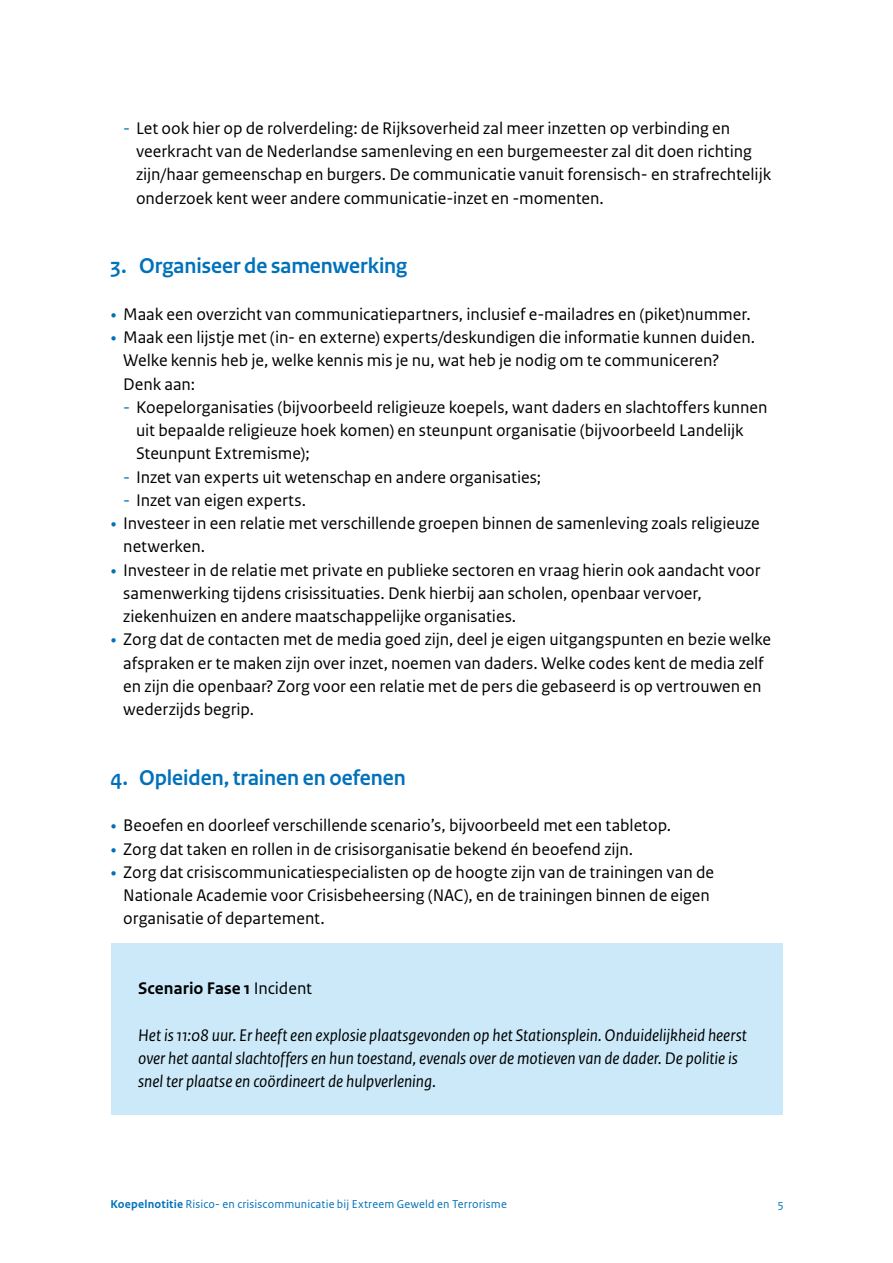
<style>
.page{position:relative;width:893px;height:1263px;background:#fff}
.page>*{position:absolute;margin:0;border:0;box-sizing:border-box;transform-origin:0 0}
.Koepelnotitie_-_H2_hoofdstukkop{font:700 22.5px "Rijksoverheid Sans Heading";color:#0071bb}
.t1{font:17.7px/23.2px "Rijksoverheid Sans Text";letter-spacing:-.005em;color:#000}
.Koeplnotitie_-_kader_-_P_brood{font:italic 17.7px/23.2px "Rijksoverheid Sans Text";color:#000}
.Koepelnotitie_-_kader_titel{font:700 17.7px "Rijksoverheid Sans Text";color:#000}
.t2{font:12px "Rijksoverheid Sans Text";letter-spacing:.015em;color:#0071bb}
.s1{color:#0071bb}
.s2{font-family:"Rijksoverheid Serif";color:#0071bb}
.s3{font-weight:400}
.s4{font-weight:700}
</style>
<div class="page">
<div style="left:111px;top:943px;width:671px;height:172px;background:#cbe9f9"></div>
<p class="t1" style="left:136px;top:117px;width:637px;text-indent:-13px"><span class="s1">-</span> Let ook hier op de rolverdeling: de Rijksoverheid zal meer inzetten op verbinding en veerkracht van de Nederlandse samenleving en een burgemeester zal dit doen richting zijn/haar gemeenschap en burgers. De communicatie vanuit forensisch- en strafrechtelijk onderzoek kent weer andere communicatie-inzet en -momenten.</p>
<h2 class="Koepelnotitie_-_H2_hoofdstukkop" style="left:111px;top:253px;width:298px">3. Organiseer de samenwerking</h2>
<p class="t1" style="left:111px;top:303px;width:642px"><span class="s2">•</span> Maak een overzicht van communicatiepartners, inclusief e-mailadres en (piket)nummer.</p>
<p class="t1" style="left:123px;top:326px;width:633px;text-indent:-13px"><span class="s2">•</span> Maak een lijstje met (in- en externe) experts/deskundigen die informatie kunnen duiden.<br>Welke kennis heb je, welke kennis mis je nu, wat heb je nodig om te communiceren?<br>Denk aan:</p>
<p class="t1" style="left:136px;top:396px;width:633px;text-indent:-13px"><span class="s1">-</span> Koepelorganisaties (bijvoorbeeld religieuze koepels, want daders en slachtoffers kunnen uit bepaalde religieuze hoek komen) en steunpunt organisatie (bijvoorbeeld Landelijk<br>Steunpunt Extremisme);</p>
<p class="t1" style="left:123px;top:465px;width:419px"><span class="s1">-</span> Inzet van experts uit wetenschap en andere organisaties;</p>
<p class="t1" style="left:123px;top:489px;width:184px"><span class="s1">-</span> Inzet van eigen experts.</p>
<p class="t1" style="left:123px;top:512px;width:638px;text-indent:-13px"><span class="s2">•</span> Investeer in een relatie met verschillende groepen binnen de samenleving zoals religieuze netwerken.</p>
<p class="t1" style="left:123px;top:558px;width:639px;text-indent:-13px"><span class="s2">•</span> Investeer in de relatie met private en publieke sectoren en vraag hierin ook aandacht voor samenwerking tijdens crisissituaties. Denk hierbij aan scholen, openbaar vervoer, ziekenhuizen en andere maatschappelijke organisaties.</p>
<p class="t1" style="left:123px;top:628px;width:649px;text-indent:-13px"><span class="s2">•</span> Zorg dat de contacten met de media goed zijn, deel je eigen uitgangspunten en bezie welke afspraken er te maken zijn over inzet, noemen van daders. Welke codes kent de media zelf en zijn die openbaar? Zorg voor een relatie met de pers die gebaseerd is op vertrouwen en wederzijds begrip.</p>
<h2 class="Koepelnotitie_-_H2_hoofdstukkop" style="left:111px;top:765px;width:297px">4. Opleiden, trainen en oefenen</h2>
<p class="t1" style="left:111px;top:814px;width:562px"><span class="s2">•</span> Beoefen en doorleef verschillende scenario’s, bijvoorbeeld met een tabletop.</p>
<p class="t1" style="left:111px;top:837px;width:524px"><span class="s2">•</span> Zorg dat taken en rollen in de crisisorganisatie bekend én beoefend zijn.</p>
<p class="t1" style="left:123px;top:861px;width:592px;text-indent:-13px"><span class="s2">•</span> Zorg dat crisiscommunicatiespecialisten op de hoogte zijn van de trainingen van de<br>Nationale Academie voor Crisisbeheersing (NAC), en de trainingen binnen de eigen organisatie of departement.</p>
<p class="Koepelnotitie_-_kader_titel" style="left:138px;top:978px;width:175px">Scenario Fase 1 <span class="s3">Incident</span></p>
<p class="Koeplnotitie_-_kader_-_P_brood" style="left:138px;top:1024px;width:610px">Het is 11:08 uur. Er heeft een explosie plaatsgevonden op het Stationsplein. Onduidelijkheid heerst over het aantal slachtoffers en hun toestand, evenals over de motieven van de dader. De politie is snel ter plaatse en coördineert de hulpverlening.</p>
<p class="t2" style="left:111px;top:1197px;width:398px"><span class="s4">Koepelnotitie</span> Risico- en crisiscommunicatie bij Extreem Geweld en Terrorisme</p>
<p class="t2" style="left:778px;top:1197px;width:7px">5</p>
</div>
